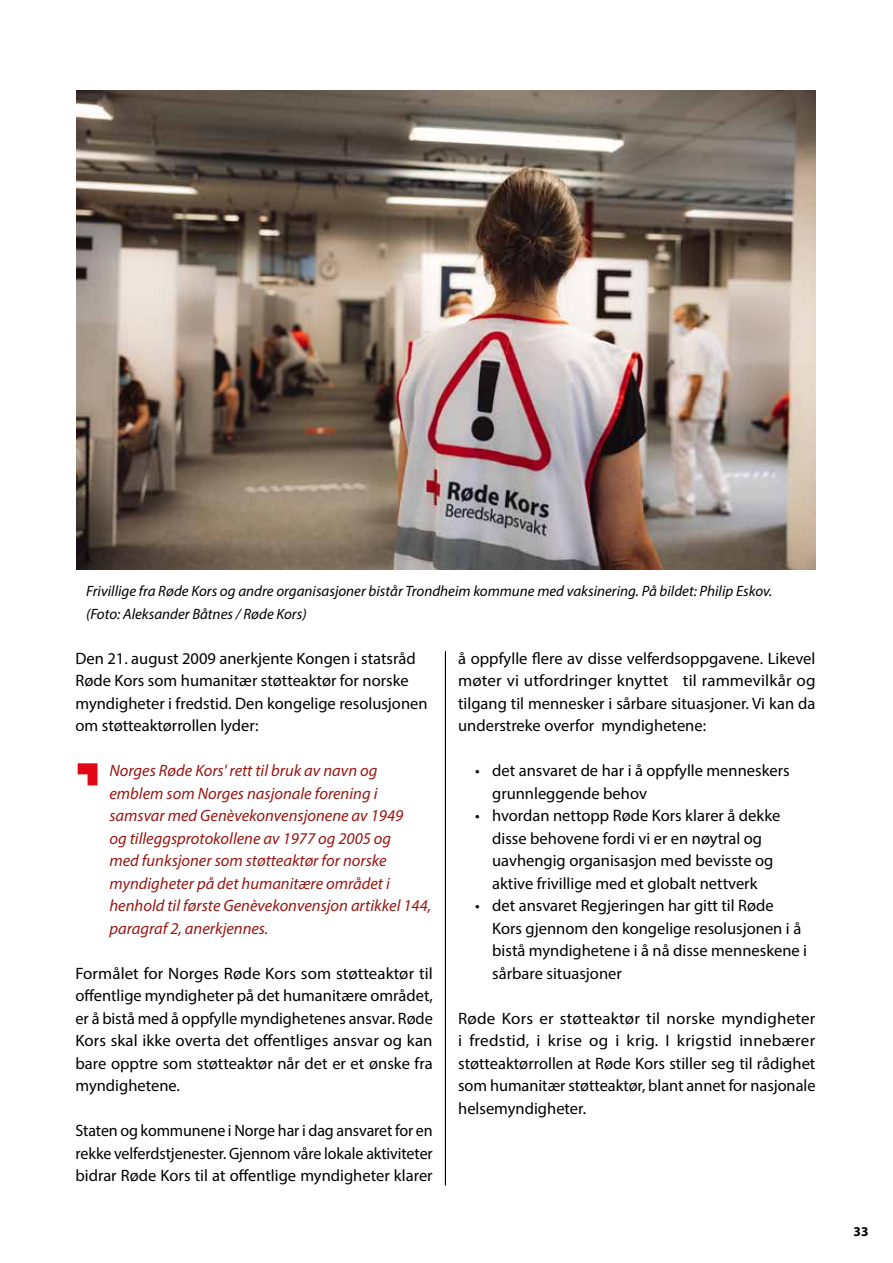
<style>
.page{position:relative;width:893px;height:1263px;background:#fff}
.page>*{position:absolute;margin:0;border:0;box-sizing:border-box;transform-origin:0 0}
.t1{font:16.5px/22.5px "Myriad Pro";color:#000;text-align:justify}
.t2{font:italic 16.5px/22.5px "Myriad Pro";color:#981711}
.t3{font:italic 15px/22.5px "Myriad Pro";color:#000}
.t4{font:700 13.5px "Myriad Pro";color:#000}
</style>
<div class="page">
<hr style="left:445px;top:651px;width:1px;height:534px;background:#000">
<svg style="left:78px;top:763px;width:19px;height:22px"></svg>
<img style="left:77px;top:91px;width:738px;height:479px">
<p class="t3" style="left:86px;top:580px;width:688px">Frivillige fra Røde Kors og andre organisasjoner bistår Trondheim kommune med vaksinering. På bildet: Philip Eskov. (Foto: Aleksander Båtnes / Røde Kors)</p>
<p class="t1" style="left:75px;top:647px;width:354px;text-align:left">Den 21. august 2009 anerkjente Kongen i statsråd Røde Kors som humanitær støtteaktør for norske myndigheter i fredstid. Den kongelige resolusjonen om støtteaktørrollen lyder:</p>
<p class="t2" style="left:109px;top:759px;width:323px">Norges Røde Kors' rett til bruk av navn og emblem som Norges nasjonale forening i samsvar med Genèvekonvensjonene av 1949<br>og tilleggsprotokollene av 1977 og 2005 og<br>med funksjoner som støtteaktør for norske myndigheter på det humanitære området i henhold til første Genèvekonvensjon artikkel 144, paragraf 2, anerkjennes.</p>
<p class="t1" style="left:75px;top:962px;width:359px">Formålet for Norges Røde Kors som støtteaktør til offentlige myndigheter på det humanitære området, er å bistå med å oppfylle myndighetenes ansvar. Røde Kors skal ikke overta det offentliges ansvar og kan bare opptre som støtteaktør når det er et ønske fra myndighetene.</p>
<p class="t1" style="left:75px;top:1119px;width:359px">Staten og kommunene i Norge har i dag ansvaret for en rekke velferdstjenester. Gjennom våre lokale aktiviteter bidrar Røde Kors til at offentlige myndigheter klarer</p>
<p class="t1" style="left:458px;top:647px;width:359px">å oppfylle flere av disse velferdsoppgavene. Likevel møter vi utfordringer knyttet til rammevilkår og tilgang til mennesker i sårbare situasjoner. Vi kan da understreke overfor myndighetene:</p>
<p class="t1" style="left:492px;top:759px;width:299px;text-indent:-17px">• det ansvaret de har i å oppfylle menneskers grunnleggende behov</p>
<p class="t1" style="left:475px;top:804px;width:307px;text-align:center">• hvordan nettopp Røde Kors klarer å dekke disse behovene fordi vi er en nøytral og uavhengig organisasjon med bevisste og aktive frivillige med et globalt nettverk</p>
<p class="t1" style="left:492px;top:894px;width:316px;text-align:left;text-indent:-17px">• det ansvaret Regjeringen har gitt til Røde Kors gjennom den kongelige resolusjonen i å bistå myndighetene i å nå disse menneskene i sårbare situasjoner</p>
<p class="t1" style="left:458px;top:1007px;width:359px">Røde Kors er støtteaktør til norske myndigheter i fredstid, i krise og i krig. I krigstid innebærer støtteaktørrollen at Røde Kors stiller seg til rådighet som humanitær støtteaktør, blant annet for nasjonale helsemyndigheter.</p>
<p class="t4" style="left:854px;top:1223px;width:16px">33</p>
</div>
